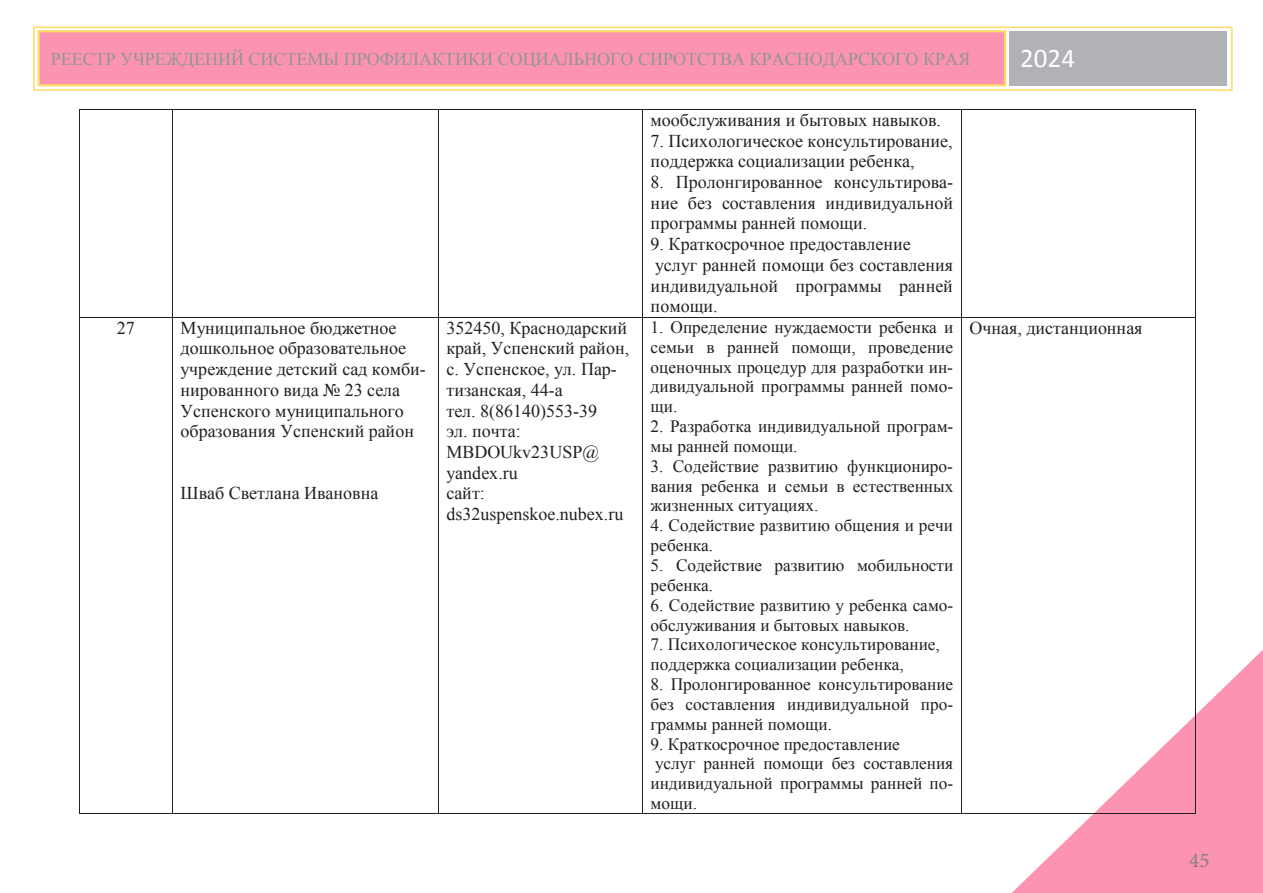
<style>
.page{position:relative;width:1263px;height:893px;background:#fff}
.page>*{position:absolute;margin:0;border:0;box-sizing:border-box;transform-origin:0 0}
.t1{font:27px "Calibri";color:#fff}
.t2{font:21px "Minion Pro";color:#808285}
.t3{font:18px/20.7px "Times New Roman";color:#231f20}
.t4{font:18px "Times New Roman";color:#939598}
.t5{font:17.25px/19.8px "Times New Roman";color:#231f20}
</style>
<div class="page">
<img style="left:1012px;top:650px;width:251px;height:243px">
<div style="left:39px;top:31px;width:966px;height:54px;background:#fb93b1"></div>
<div style="left:38px;top:30px;width:968px;height:56px;border:2px solid #ffd966"></div>
<div style="left:1009px;top:31px;width:217px;height:54px;background:#b1b2b6"></div>
<div style="left:33px;top:27px;width:1200px;height:64px;border:2px solid #ffd966"></div>
<hr style="left:79px;top:109px;width:93px;height:1px;background:#231f20">
<hr style="left:173px;top:109px;width:265px;height:1px;background:#231f20">
<hr style="left:438px;top:109px;width:204px;height:1px;background:#231f20">
<hr style="left:643px;top:109px;width:318px;height:1px;background:#231f20">
<hr style="left:962px;top:109px;width:233px;height:1px;background:#231f20">
<hr style="left:79px;top:109px;width:1px;height:208px;background:#231f20">
<hr style="left:172px;top:109px;width:1px;height:208px;background:#231f20">
<hr style="left:438px;top:109px;width:1px;height:208px;background:#231f20">
<hr style="left:642px;top:109px;width:1px;height:208px;background:#231f20">
<hr style="left:961px;top:109px;width:1px;height:208px;background:#231f20">
<hr style="left:1195px;top:109px;width:1px;height:208px;background:#231f20">
<hr style="left:79px;top:317px;width:93px;height:1px;background:#231f20">
<hr style="left:173px;top:317px;width:265px;height:1px;background:#231f20">
<hr style="left:438px;top:317px;width:204px;height:1px;background:#231f20">
<hr style="left:643px;top:317px;width:318px;height:1px;background:#231f20">
<hr style="left:962px;top:317px;width:233px;height:1px;background:#231f20">
<hr style="left:79px;top:317px;width:1px;height:496px;background:#231f20">
<hr style="left:79px;top:813px;width:93px;height:1px;background:#231f20">
<hr style="left:172px;top:317px;width:1px;height:496px;background:#231f20">
<hr style="left:173px;top:813px;width:265px;height:1px;background:#231f20">
<hr style="left:438px;top:317px;width:1px;height:496px;background:#231f20">
<hr style="left:438px;top:813px;width:204px;height:1px;background:#231f20">
<hr style="left:642px;top:317px;width:1px;height:496px;background:#231f20">
<hr style="left:643px;top:813px;width:318px;height:1px;background:#231f20">
<hr style="left:961px;top:317px;width:1px;height:496px;background:#231f20">
<hr style="left:962px;top:813px;width:233px;height:1px;background:#231f20">
<hr style="left:1195px;top:317px;width:1px;height:496px;background:#231f20">
<p class="t4" style="left:51px;top:47px;width:921px">РЕЕСТР УЧРЕЖДЕНИЙ СИСТЕМЫ ПРОФИЛАКТИКИ СОЦИАЛЬНОГО СИРОТСТВА КРАСНОДАРСКОГО КРАЯ</p>
<p class="t1" style="left:1020px;top:41px;width:56px">2024</p>
<p class="t3" style="left:117px;top:317px;width:19px">27</p>
<p class="t3" style="left:181px;top:317px;width:247px">Муниципальное бюджетное дошкольное образовательное учреждение детский сад комби&shy;нированного вида № 23 села<br>Успенского муниципального образования Успенский район</p>
<p class="t3" style="left:181px;top:483px;width:200px">Шваб Светлана Ивановна</p>
<p class="t3" style="left:651px;top:109px;width:292px">мообслуживания и бытовых навыков.</p>
<p class="t3" style="left:651px;top:130px;width:304px">7. Психологическое консультирование, поддержка социализации ребенка,</p>
<p class="t3" style="left:651px;top:171px;width:304px;text-align:justify">8. Пролонгированное консультирова&shy;ние без составления индивидуальной программы ранней помощи.</p>
<p class="t3" style="left:651px;top:234px;width:304px">9. Краткосрочное предоставление услуг ранней помощи без составления индивидуальной программы ранней помощи.</p>
<p class="t3" style="left:446px;top:317px;width:184px">352450, Краснодарский край, Успенский район, с. Успенское, ул. Пар&shy;тизанская, 44-а<br>тел. 8(86140)553-39<br>эл. почта:<br>MBDOUkv23USP@ yandex.ru<br>сайт: ds32uspenskoe.nubex.ru</p>
<p class="t5" style="left:651px;top:317px;width:304px;text-align:justify">1. Определение нуждаемости ребенка и семьи в ранней помощи, проведение оценочных процедур для разработки ин&shy;дивидуальной программы ранней помо&shy;щи.</p>
<p class="t5" style="left:651px;top:416px;width:304px">2. Разработка индивидуальной програм&shy;мы ранней помощи.</p>
<p class="t5" style="left:651px;top:456px;width:304px;text-align:justify">3. Содействие развитию функциониро&shy;вания ребенка и семьи в естественных жизненных ситуациях.</p>
<p class="t5" style="left:651px;top:515px;width:304px">4. Содействие развитию общения и речи ребенка.</p>
<p class="t5" style="left:651px;top:555px;width:304px">5. Содействие развитию мобильности ребенка.</p>
<p class="t5" style="left:651px;top:595px;width:304px">6. Содействие развитию у ребенка само&shy;обслуживания и бытовых навыков.</p>
<p class="t5" style="left:651px;top:634px;width:291px">7. Психологическое консультирование, поддержка социализации ребенка,</p>
<p class="t5" style="left:651px;top:674px;width:304px;text-align:justify">8. Пролонгированное консультирование без составления индивидуальной про&shy;граммы ранней помощи.</p>
<p class="t5" style="left:651px;top:734px;width:304px">9. Краткосрочное предоставление<br>услуг ранней помощи без составления индивидуальной программы ранней по&shy;мощи.</p>
<p class="t3" style="left:969px;top:317px;width:175px">Очная, дистанционная</p>
<p class="t2" style="left:1189px;top:846px;width:22px">45</p>
</div>
